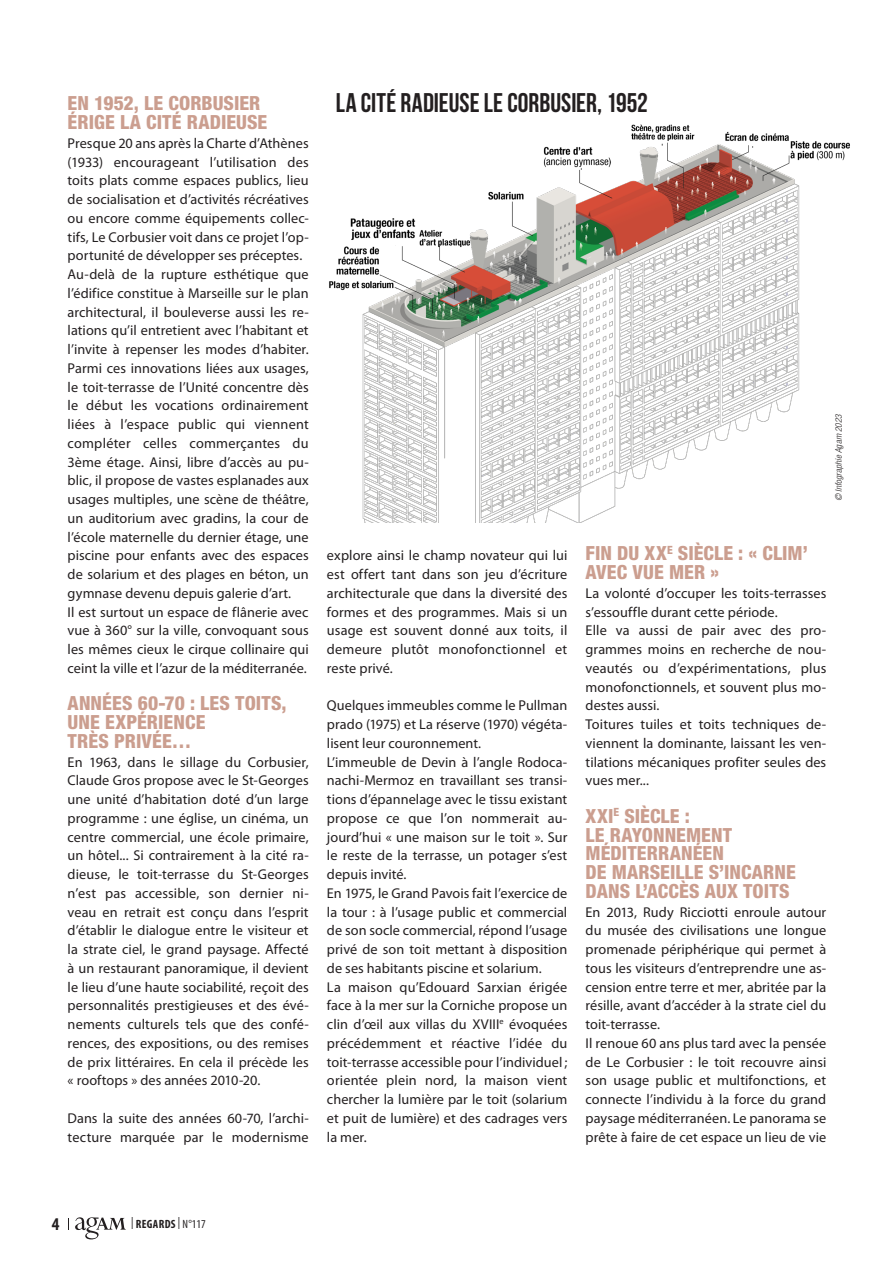
<style>
.page{position:relative;width:893px;height:1263px;background:#fff}
.page>*{position:absolute;margin:0;border:0;box-sizing:border-box;transform-origin:0 0}
.Légende__grosse_icono{font:700 27px "Bebas Neue";color:#231f20}
.Intertitre_1{font:800 condensed 19.5px/18.8px "Helvetica Neue LT Std";letter-spacing:.005em;color:#cb9e8f}
.t1{font:700 condensed 18px "Myriad Pro";color:#231f20}
.Texte_courant{font:14.25px/18.8px "Myriad Pro";letter-spacing:.005em;color:#231f20;text-align:justify}
.t2{font:condensed 12px "Myriad Pro";color:#231f20}
.Source_des_données{font:italic 300 condensed 9px "Helvetica Neue LT Std";color:#231f20}
.s1{font-weight:700}
</style>
<div class="page">
<svg style="left:75px;top:1217px;width:51px;height:22px"></svg>
<img style="left:329px;top:124px;width:521px;height:399px">
<p class="Intertitre_1" style="left:68px;top:94px;width:201px">EN 1952, LE CORBUSIER<br>ÉRIGE LA CITÉ RADIEUSE</p>
<p class="Texte_courant" style="left:68px;top:133px;width:243px">Presque 20 ans après la Charte d’Athènes (1933) encourageant l’utilisation des toits plats comme espaces publics, lieu de socialisation et d’activités récréatives ou encore comme équipements collec&shy;tifs, Le Corbusier voit dans ce projet l’op&shy;portunité de développer ses préceptes.</p>
<p class="Texte_courant" style="left:68px;top:265px;width:243px">Au-delà de la rupture esthétique que l’édifice constitue à Marseille sur le plan architectural, il bouleverse aussi les re&shy;lations qu’il entretient avec l’habitant et l’invite à repenser les modes d’habiter.<br>Parmi ces innovations liées aux usages, le toit-terrasse de l’Unité concentre dès le début les vocations ordinairement liées à l’espace public qui viennent compléter celles commerçantes du 3ème étage. Ainsi, libre d’accès au pu&shy;blic, il propose de vastes esplanades aux usages multiples, une scène de théâtre, un auditorium avec gradins, la cour de l’école maternelle du dernier étage, une piscine pour enfants avec des espaces de solarium et des plages en béton, un gymnase devenu depuis galerie d’art.</p>
<p class="Texte_courant" style="left:68px;top:602px;width:243px">Il est surtout un espace de flânerie avec vue à 360° sur la ville, convoquant sous les mêmes cieux le cirque collinaire qui ceint la ville et l’azur de la méditerranée.</p>
<p class="Intertitre_1" style="left:68px;top:694px;width:221px">ANNÉES 60-70 : LES TOITS,<br>UNE EXPÉRIENCE<br>TRÈS PRIVÉE…</p>
<p class="Texte_courant" style="left:68px;top:752px;width:243px">En 1963, dans le sillage du Corbusier, Claude Gros propose avec le St-Georges une unité d’habitation doté d’un large programme : une église, un cinéma, un centre commercial, une école primaire, un hôtel... Si contrairement à la cité ra&shy;dieuse, le toit-terrasse du St-Georges n’est pas accessible, son dernier ni&shy;veau en retrait est conçu dans l’esprit d’établir le dialogue entre le visiteur et la strate ciel, le grand paysage. Affecté à un restaurant panoramique, il devient le lieu d’une haute sociabilité, reçoit des personnalités prestigieuses et des évé&shy;nements culturels tels que des confé&shy;rences, des expositions, ou des remises de prix littéraires. En cela il précède les « rooftops » des années 2010-20.</p>
<p class="Texte_courant" style="left:68px;top:1108px;width:243px">Dans la suite des années 60-70, l’archi&shy;tecture marquée par le modernisme</p>
<p class="Légende__grosse_icono" style="left:336px;top:88px;width:314px">LA CITÉ RADIEUSE LE CORBUSIER, 1952</p>
<p class="Texte_courant" style="left:327px;top:546px;width:242px">explore ainsi le champ novateur qui lui est offert tant dans son jeu d’écriture architecturale que dans la diversité des formes et des programmes. Mais si un usage est souvent donné aux toits, il demeure plutôt monofonctionnel et reste privé.</p>
<p class="Texte_courant" style="left:327px;top:696px;width:242px">Quelques immeubles comme le Pullman prado (1975) et La réserve (1970) végéta&shy;lisent leur couronnement.</p>
<p class="Texte_courant" style="left:327px;top:752px;width:242px">L’immeuble de Devin à l’angle Rodoca&shy;nachi-Mermoz en travaillant ses transi&shy;tions d’épannelage avec le tissu existant propose ce que l’on nommerait au&shy;jourd’hui « une maison sur le toit ». Sur le reste de la terrasse, un potager s’est depuis invité.</p>
<p class="Texte_courant" style="left:327px;top:883px;width:242px">En 1975, le Grand Pavois fait l’exercice de la tour : à l’usage public et commercial de son socle commercial, répond l’usage privé de son toit mettant à disposition de ses habitants piscine et solarium.</p>
<p class="Texte_courant" style="left:327px;top:977px;width:242px">La maison qu’Edouard Sarxian érigée face à la mer sur la Corniche propose un clin d’œil aux villas du XVIII<sup>e</sup> évoquées précédemment et réactive l’idée du toit-terrasse accessible pour l’individuel ; orientée plein nord, la maison vient chercher la lumière par le toit (solarium et puit de lumière) et des cadrages vers la mer.</p>
<p class="Source_des_données" style="left:833px;top:501px;width:89px;rotate:-90deg">© Infographie Agam 2023</p>
<p class="Intertitre_1" style="left:586px;top:544px;width:224px">FIN DU XX<sup>E</sup> SIÈCLE : « CLIM’<br>AVEC VUE MER »</p>
<p class="Texte_courant" style="left:586px;top:583px;width:242px">La volonté d’occuper les toits-terrasses s’essouffle durant cette période.</p>
<p class="Texte_courant" style="left:586px;top:621px;width:242px">Elle va aussi de pair avec des pro&shy;grammes moins en recherche de nou&shy;veautés ou d’expérimentations, plus monofonctionnels, et souvent plus mo&shy;destes aussi.</p>
<p class="Texte_courant" style="left:586px;top:715px;width:242px">Toitures tuiles et toits techniques de&shy;viennent la dominante, laissant les ven&shy;tilations mécaniques profiter seules des vues mer...</p>
<p class="Intertitre_1" style="left:586px;top:806px;width:212px">XXI<sup>E</sup> SIÈCLE :<br>LE RAYONNEMENT<br>MÉDITERRANÉEN<br>DE MARSEILLE S’INCARNE<br>DANS L’ACCÈS AUX TOITS</p>
<p class="Texte_courant" style="left:586px;top:902px;width:242px">En 2013, Rudy Ricciotti enroule autour du musée des civilisations une longue promenade périphérique qui permet à tous les visiteurs d’entreprendre une as&shy;cension entre terre et mer, abritée par la résille, avant d’accéder à la strate ciel du toit-terrasse.</p>
<p class="Texte_courant" style="left:586px;top:1033px;width:242px">Il renoue 60 ans plus tard avec la pensée de Le Corbusier : le toit recouvre ainsi son usage public et multifonctions, et connecte l’individu à la force du grand paysage méditerranéen. Le panorama se prête à faire de cet espace un lieu de vie</p>
<p class="t1" style="left:52px;top:1212px;width:9px">4</p>
<p class="t2" style="left:131px;top:1216px;width:76px">| <span class="s1">REGARDS</span> | N°117</p>
</div>
